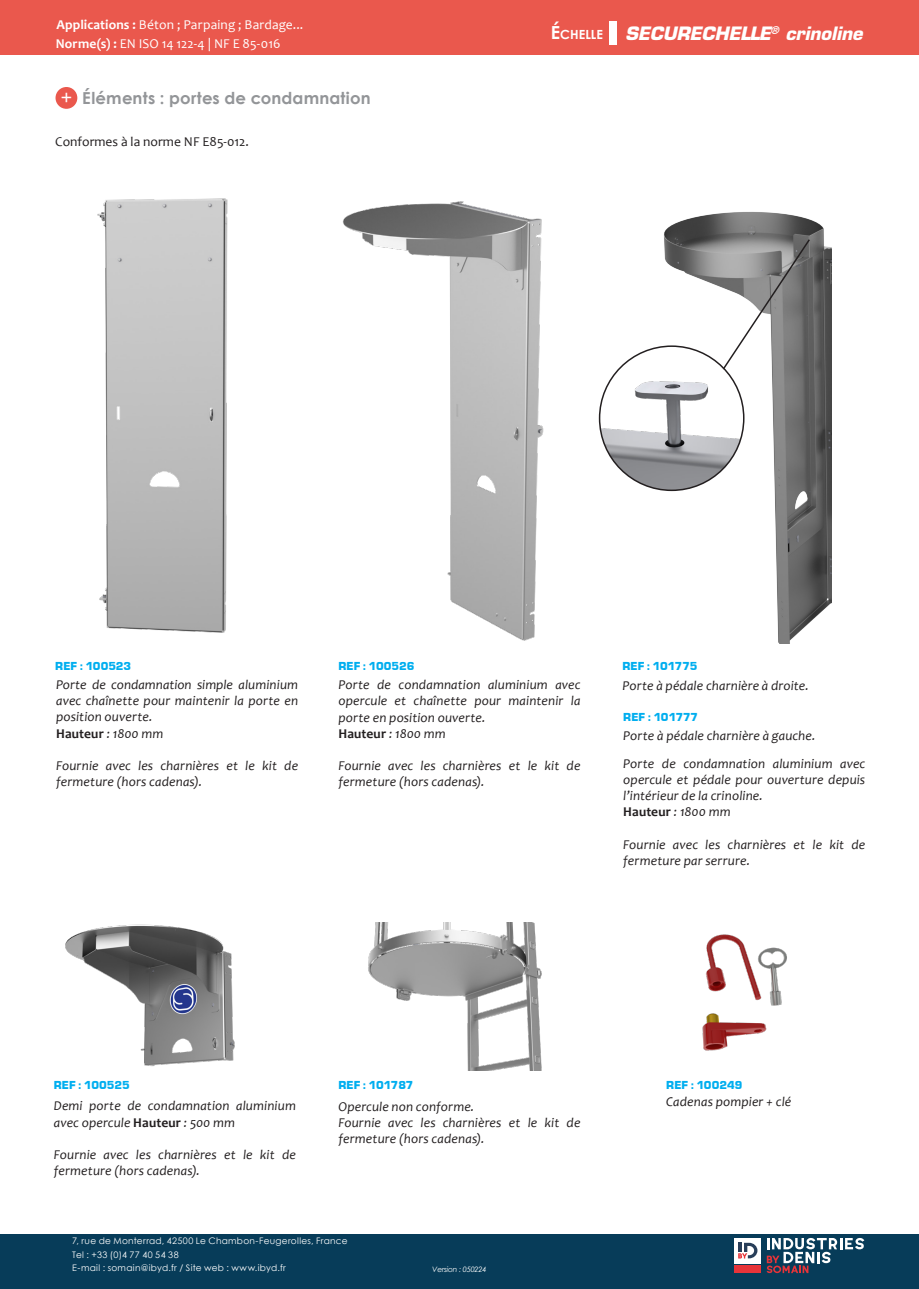
<style>
.page{position:relative;width:919px;height:1289px;background:#fff}
.page>*{position:absolute;margin:0;border:0;box-sizing:border-box;transform-origin:0 0}
.t1{font:19.5px "Eurostile";color:#fff}
.t2{font:italic 700 18px "Eurostile LT Std";letter-spacing:-.01em;color:#fff}
.t3{font:700 16.5px "Century Gothic";letter-spacing:.01em;color:#939598}
.t4{font:italic 13.5px/16.2px "Candara";letter-spacing:.01em;color:#231f20}
.t5{font:13.5px/18.9px "Candara";letter-spacing:.01em;color:#fff}
.t6{font:700 13.5px "Candara";letter-spacing:.01em;color:#231f20}
.t7{font:13.5px "Candara";color:#231f20}
.t8{font:700 12.6px "Century Gothic";letter-spacing:-.005em;color:#fff}
.t9{font:900 12px "Eurostile Becker";letter-spacing:-.005em;color:#00aeef}
.t10{font:9px/13.5px "Century Gothic";letter-spacing:.03em;color:#fff}
.t11{font:italic 7.5px "Century Gothic";letter-spacing:-.025em;color:#fff}
.s1{font-weight:700}
.s2{font-size:18px}
.s3{font-weight:400;font-style:italic}
.s4{font-weight:700;font-style:normal}
</style>
<div class="page">
<div style="left:0;top:0;width:918px;height:55px;background:#ea584d"></div>
<div style="left:609px;top:21px;width:7px;height:24px;background:#fff"></div>
<div style="left:0;top:1233px;width:918px;height:55px;background:#073c59"></div>
<div style="left:733px;top:1237px;width:27px;height:26px;background:#fff"></div>
<svg style="left:738px;top:1242px;width:19px;height:16px"></svg>
<svg style="left:766px;top:1238px;width:98px;height:34px"></svg>
<div style="left:733px;top:1265px;width:27px;height:8px;background:#e73439"></div>
<div style="left:55px;top:87px;width:22px;height:22px;background:#ea584d;border-radius:50%"></div>
<img style="left:659px;top:212px;width:172px;height:431px">
<img style="left:65px;top:924px;width:170px;height:143px">
<img style="left:702px;top:934px;width:85px;height:117px">
<img style="left:368px;top:922px;width:174px;height:148px">
<img style="left:97px;top:198px;width:131px;height:435px">
<img style="left:343px;top:201px;width:201px;height:440px">
<img style="left:601px;top:347px;width:142px;height:143px">
<svg style="left:721px;top:238px;width:90px;height:133px"></svg>
<p class="t5" style="left:56px;top:15px;width:249px"><span class="s1">Applications :</span> Béton ; Parpaing ; Bardage...<br><span class="s1">Norme(s) :</span> EN ISO 14 122-4 | NF E 85-016</p>
<p class="t1" style="left:61px;top:84px;width:13px">+</p>
<p class="t3" style="left:82px;top:85px;width:290px">Éléments : portes de condamnation</p>
<p class="t7" style="left:55px;top:133px;width:195px">Conformes à la norme NF E85-012.</p>
<p class="t8" style="left:550px;top:25px;width:54px"><span class="s2">É</span>CHELLE</p>
<h2 class="t2" style="left:625px;top:22px;width:239px">SECURECHELLE<sup>®</sup> crinoline</h2>
<p class="t9" style="left:55px;top:659px;width:77px">REF : 100523</p>
<p class="t4" style="left:56px;top:676px;width:243px;text-align:justify">Porte de condamnation simple aluminium avec chaînette pour maintenir la porte en position ouverte.</p>
<p class="t6" style="left:56px;top:724px;width:109px">Hauteur <span class="s3">: 1800 mm</span></p>
<p class="t4" style="left:56px;top:757px;width:243px">Fournie avec les charnières et le kit de fermeture (hors cadenas).</p>
<p class="t9" style="left:338px;top:659px;width:77px">REF : 100526</p>
<p class="t4" style="left:338px;top:676px;width:243px;text-align:justify">Porte de condamnation aluminium avec opercule et chaînette pour maintenir la porte en position ouverte.</p>
<p class="t6" style="left:338px;top:725px;width:109px">Hauteur <span class="s3">: 1800 mm</span></p>
<p class="t4" style="left:338px;top:757px;width:243px">Fournie avec les charnières et le kit de fermeture (hors cadenas).</p>
<p class="t9" style="left:622px;top:659px;width:76px">REF : 101775</p>
<p class="t4" style="left:622px;top:677px;width:188px">Porte à pédale charnière à droite.</p>
<p class="t9" style="left:623px;top:710px;width:76px">REF : 101777</p>
<p class="t4" style="left:623px;top:727px;width:194px">Porte à pédale charnière à gauche.</p>
<p class="t4" style="left:623px;top:755px;width:243px;text-align:justify">Porte de condamnation aluminium avec opercule et pédale pour ouverture depuis l’intérieur de la crinoline.</p>
<p class="t6" style="left:623px;top:803px;width:109px">Hauteur <span class="s3">: 1800 mm</span></p>
<p class="t4" style="left:623px;top:836px;width:243px">Fournie avec les charnières et le kit de fermeture par serrure.</p>
<p class="t9" style="left:54px;top:1078px;width:77px">REF : 100525</p>
<p class="t4" style="left:54px;top:1097px;width:243px">Demi porte de condamnation aluminium avec opercule <span class="s4">Hauteur</span> : 500 mm</p>
<p class="t4" style="left:54px;top:1146px;width:243px">Fournie avec les charnières et le kit de fermeture (hors cadenas).</p>
<p class="t9" style="left:338px;top:1078px;width:77px">REF : 101787</p>
<p class="t4" style="left:338px;top:1097px;width:137px">Opercule non conforme.</p>
<p class="t4" style="left:338px;top:1114px;width:243px">Fournie avec les charnières et le kit de fermeture (hors cadenas).</p>
<p class="t10" style="left:72px;top:1234px;width:277px">7, rue de Monterrad, 42500 Le Chambon-Feugerolles, France<br>Tel : +33 (0)4 77 40 54 38<br>E-mail : somain@ibyd.fr / Site web : www.ibyd.fr</p>
<p class="t11" style="left:432px;top:1263px;width:56px">Version : 050224</p>
<p class="t9" style="left:666px;top:1078px;width:78px">REF : 100249</p>
<p class="t4" style="left:666px;top:1093px;width:126px">Cadenas pompier + clé</p>
</div>
